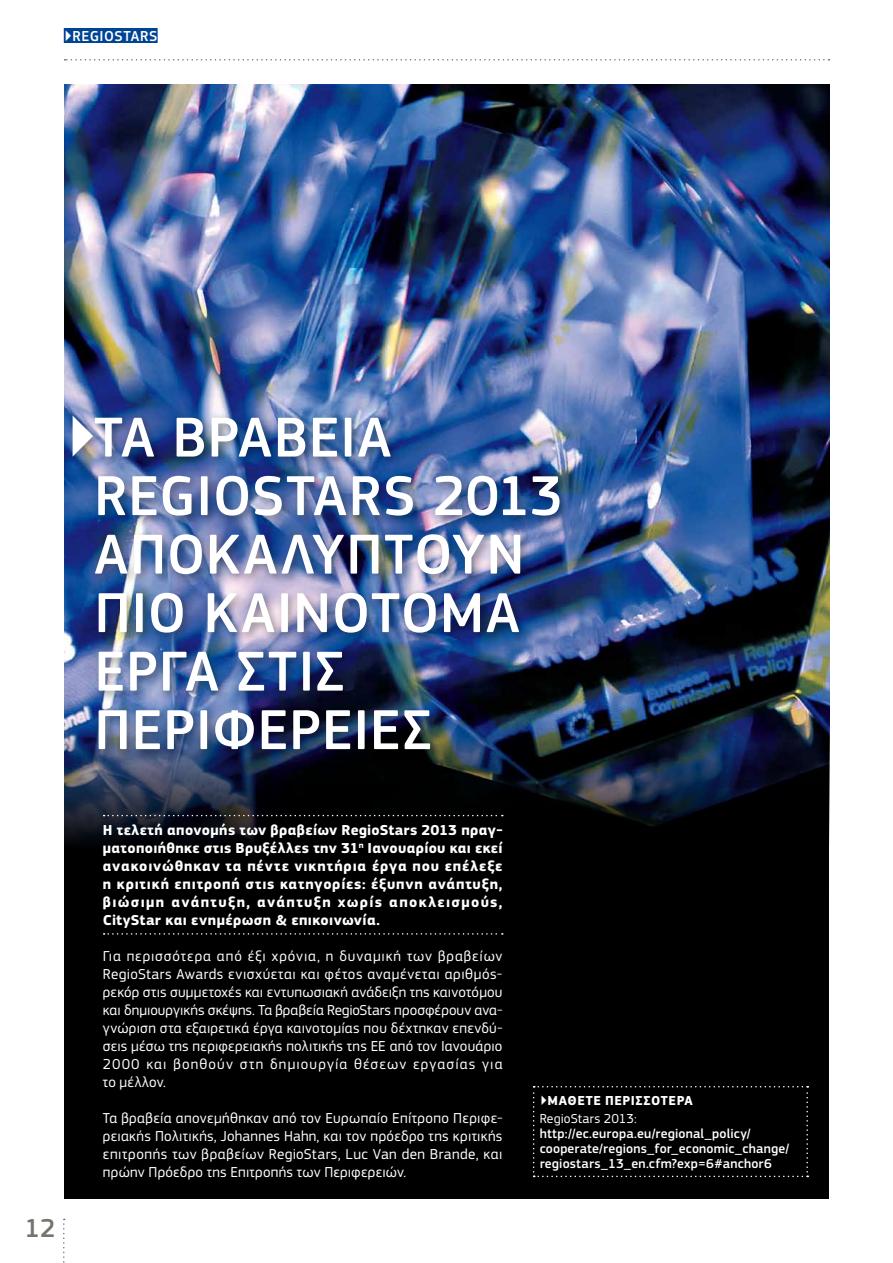
<style>
.page{position:relative;width:893px;height:1263px;background:#fff}
.page>*{position:absolute;margin:0;border:0;box-sizing:border-box;transform-origin:0 0}
.t1{font:500 58.5px/58.5px "PF Square Sans Pro";letter-spacing:.01em;color:#fff}
.t2{font:500 27px "PF Square Sans Pro";color:#73766e}
.t3{font:15px/18px "PF Square Sans Pro";letter-spacing:.03em;color:#fff;text-align:justify}
.t4{font:700 15px/18px "PF Square Sans Pro";letter-spacing:.03em;color:#fff;text-align:justify}
.t5{font:500 15px "PF Square Sans Pro";letter-spacing:.03em;color:#fff}
.t6{font:500 13.5px/15px "PF Square Sans Pro";letter-spacing:.015em;color:#fff}
.t7{font:700 13.5px "PF Square Sans Pro";letter-spacing:.045em;color:#fff}
.t8{font:13.5px "PF Square Sans Pro";letter-spacing:.01em;color:#fff}
</style>
<div class="page">
<div style="left:65px;top:85px;width:764px;height:1114px;background:#000"></div>
<img style="left:65px;top:85px;width:764px;height:758px">
<div style="left:68px;top:411px;width:502px;height:349px;background:#000;opacity:.37"></div>
<svg style="left:533px;top:1086px;width:275px;height:91px"></svg>
<svg style="left:104px;top:815px;width:399px;height:1px"></svg>
<svg style="left:104px;top:933px;width:399px;height:2px"></svg>
<div style="left:64px;top:28px;width:94px;height:15px;background:#004494"></div>
<svg style="left:63px;top:1219px;width:2px;height:44px"></svg>
<svg style="left:65px;top:59px;width:764px;height:2px"></svg>
<p class="t5" style="left:64px;top:27px;width:77px">▶Reg ioStars</p>
<h1 class="t1" style="left:94px;top:409px;width:253px;text-indent:-30px">▶Τα βραβεία<br>Reg ioStars</h1>
<h1 class="t1" style="left:432px;top:468px;width:132px">2013</h1>
<h1 class="t1" style="left:94px;top:526px;width:38px">αποκα</h1>
<h1 class="t1" style="left:281px;top:526px;width:67px">λύπτο</h1>
<h1 class="t1" style="left:452px;top:526px;width:65px">υν</h1>
<h1 class="t1" style="left:94px;top:585px;width:30px">πιο</h1>
<h1 class="t1" style="left:204px;top:585px;width:34px">καινοτό</h1>
<h1 class="t1" style="left:440px;top:585px;width:79px">μα</h1>
<h1 class="t1" style="left:94px;top:643px;width:251px">έργαστις περιφέρειε</h1>
<h1 class="t1" style="left:403px;top:702px;width:30px">ς</h1>
<h2 class="t2" style="left:25px;top:1212px;width:32px">12</h2>
<p class="t4" style="left:103px;top:821px;width:401px">Η τελετή απονομής των βραβείων RegioStars 2013 πραγ&shy;ματοποιήθηκε στις Βρυξέλλες την 31<sup>η</sup> Ιανουαρίου και εκεί ανακοινώθηκαν τα πέντε νικητήρια έργα που επέλεξε η κριτική επιτροπή στις κατηγορίες: έξυπνη ανάπτυξη, βιώσιμη ανάπτυξη, ανάπτυξη χωρίς αποκλεισμούς, CityStar και ενημέρωση &amp; επικοινωνία.</p>
<p class="t3" style="left:103px;top:947px;width:401px">Για περισσότερα από έξι χρόνια, η δυναμική των βραβείων RegioStars Awards ενισχύεται και φέτος αναμένεται αριθμός&shy;ρεκόρ στις συμμετοχές και εντυπωσιακή ανάδειξη της καινοτόμου και δημιουργικής σκέψης. Τα βραβεία RegioStars προσφέρουν ανα&shy;γνώριση στα εξαιρετικά έργα καινοτομίας που δέχτηκαν επενδύ&shy;σεις μέσω της περιφερειακής πολιτικής της ΕΕ από τον Ιανουάριο 2000 και βοηθούν στη δημιουργία θέσεων εργασίας για το μέλλον.</p>
<p class="t3" style="left:103px;top:1109px;width:401px">Τα βραβεία απονεμήθηκαν από τον Ευρωπαίο Επίτροπο Περιφε&shy;ρειακής Πολιτικής, Johannes Hahn, και τον πρόεδρο της κριτικής επιτροπής των βραβείων RegioStars, Luc Van den Brande, και πρώην Πρόεδρο της Επιτροπής των Περιφερειών.</p>
<p class="t7" style="left:540px;top:1092px;width:47px">▶Μάθετε</p>
<p class="t7" style="left:605px;top:1092px;width:40px">περισσότε</p>
<p class="t7" style="left:677px;top:1092px;width:17px">ρα</p>
<p class="t8" style="left:540px;top:1110px;width:99px">RegioStars 2013:</p>
<p class="t6" style="left:540px;top:1126px;width:251px">http://ec.europa.eu/regional_policy/ cooperate/regions_for_economic_change/ regiostars_13_en.cfm?exp=6#anchor6</p>
</div>
